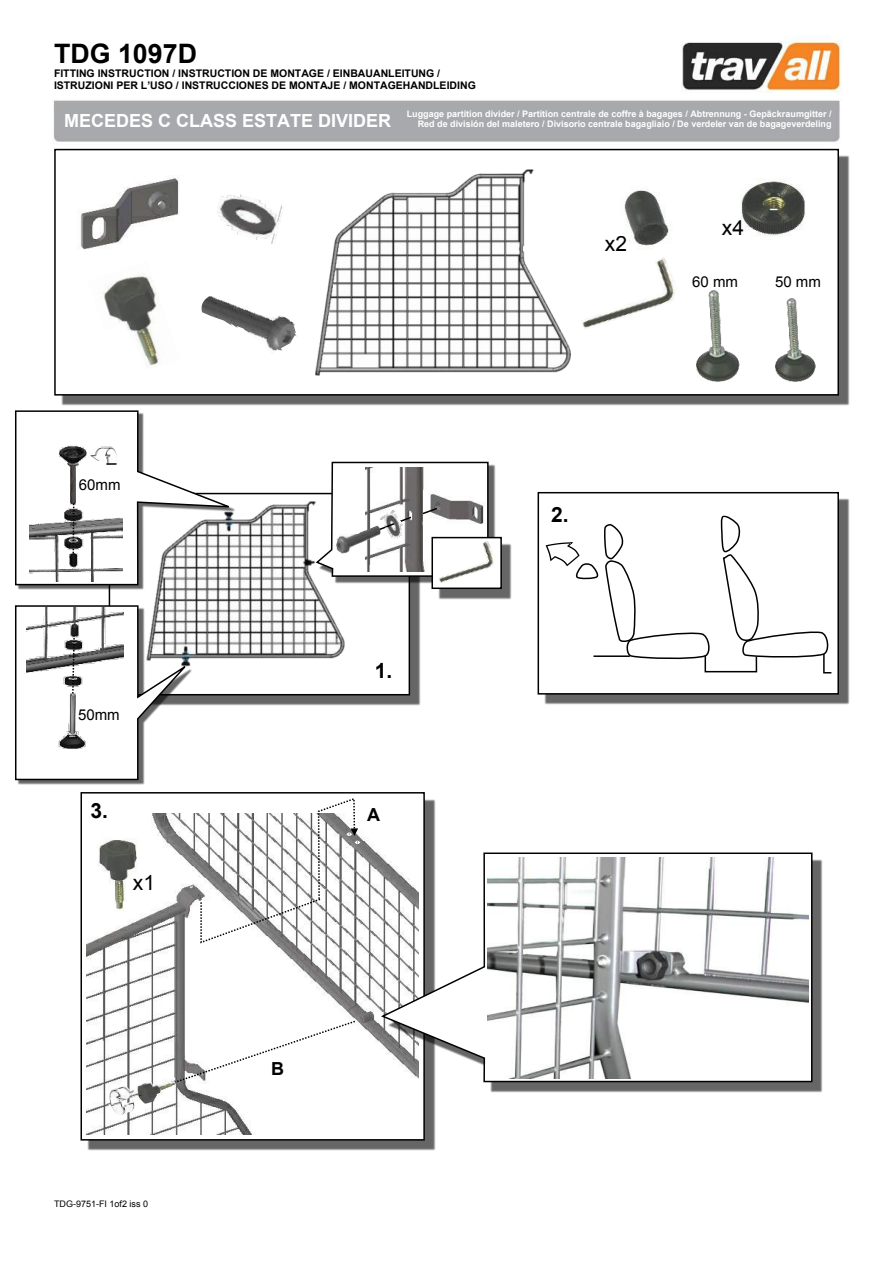
<style>
.page{position:relative;width:893px;height:1263px;background:#fff}
.page>*{position:absolute;margin:0;border:0;box-sizing:border-box;transform-origin:0 0}
.t1{font:700 26.85px "Arial";color:#000}
.t2{font:21px "Arial";color:#000}
.t3{font:700 21px "Arial";color:#000}
.t4{font:700 18.15px "Arial";color:#fff}
.t5{font:700 18px "Arial";color:#000}
.t6{font:15px "Arial";color:#000}
.t7{font:700 10.5px/12px "Arial";color:#000}
.t8{font:700 9px/10.4px "Arial";color:#fff;text-align:right}
.t9{font:9px "Arial";color:#000}
</style>
<div class="page">
<img style="left:53px;top:41px;width:789px;height:108px">
<img style="left:61px;top:155px;width:788px;height:251px">
<div style="left:54px;top:149px;width:785px;height:247px;background:#fff;border:2px solid #000"></div>
<img style="left:80px;top:177px;width:100px;height:73px">
<img style="left:103px;top:276px;width:60px;height:91px">
<img style="left:217px;top:194px;width:66px;height:49px">
<img style="left:582px;top:257px;width:93px;height:72px">
<img style="left:624px;top:190px;width:47px;height:59px">
<img style="left:740px;top:180px;width:65px;height:57px">
<img style="left:201px;top:296px;width:96px;height:55px">
<img style="left:194px;top:583px;width:226px;height:122px">
<div style="left:109px;top:493px;width:301px;height:202px;background:#fff;border:2px solid #000"></div>
<img style="left:344px;top:464px;width:151px;height:119px">
<svg style="left:314px;top:461px;width:175px;height:117px"></svg>
<img style="left:344px;top:526px;width:38px;height:30px">
<img style="left:438px;top:543px;width:74px;height:56px">
<div style="left:431px;top:537px;width:71px;height:52px;background:#fff;border:2px solid #000"></div>
<img style="left:439px;top:540px;width:55px;height:43px">
<img style="left:544px;top:498px;width:305px;height:207px">
<div style="left:538px;top:492px;width:301px;height:203px;background:#fff;border:2px solid #000"></div>
<svg style="left:546px;top:515px;width:285px;height:159px"></svg>
<div style="left:555px;top:502px;width:30px;height:29px;background:#fff"></div>
<img style="left:81px;top:799px;width:354px;height:352px">
<div style="left:81px;top:792px;width:344px;height:348px;background:#fff;border:2px solid #000"></div>
<img style="left:86px;top:813px;width:293px;height:321px">
<svg style="left:165px;top:1019px;width:192px;height:68px"></svg>
<img style="left:108px;top:1081px;width:68px;height:34px">
<img style="left:91px;top:833px;width:47px;height:78px">
<svg style="left:200px;top:798px;width:161px;height:146px"></svg>
<img style="left:422px;top:859px;width:401px;height:233px">
<svg style="left:379px;top:852px;width:434px;height:231px"></svg>
<img style="left:487px;top:857px;width:322px;height:221px">
<img style="left:17px;top:781px;width:128px;height:4px">
<svg style="left:15px;top:604px;width:179px;height:177px"></svg>
<svg style="left:15px;top:410px;width:221px;height:176px"></svg>
<img style="left:776px;top:298px;width:40px;height:83px">
<img style="left:696px;top:291px;width:44px;height:90px">
<img style="left:315px;top:169px;width:256px;height:206px">
<img style="left:146px;top:501px;width:198px;height:166px">
<h1 class="t1" style="left:54px;top:43px;width:145px">TDG 1097D</h1>
<p class="t7" style="left:54px;top:68px;width:423px">FITTING INSTRUCTION / INSTRUCTION DE MONTAGE / EINBAUANLEITUNG /<br>ISTRUZIONI PER L’USO / INSTRUCCIONES DE MONTAJE / MONTAGEHANDLEIDING</p>
<h3 class="t4" style="left:64px;top:114px;width:328px">MECEDES C CLASS ESTATE DIVIDER</h3>
<p class="t8" style="left:407px;top:110px;width:426px">Luggage partition divider / Partition centrale de coffre à bagages / Abtrennung - Gepäckraumgitter /<br>Red de división del maletero / Divisorio centrale bagagliaio / De verdeler van de bagageverdeling</p>
<h2 class="t2" style="left:605px;top:236px;width:24px">x2</h2>
<h2 class="t2" style="left:722px;top:220px;width:24px">x4</h2>
<h3 class="t6" style="left:692px;top:276px;width:47px">60 mm</h3>
<h3 class="t6" style="left:775px;top:276px;width:47px">50 mm</h3>
<h3 class="t6" style="left:79px;top:479px;width:43px">60mm</h3>
<h3 class="t6" style="left:78px;top:709px;width:43px">50mm</h3>
<h2 class="t3" style="left:91px;top:803px;width:19px">3.</h2>
<h2 class="t2" style="left:133px;top:875px;width:24px">x1</h2>
<p class="t9" style="left:54px;top:1200px;width:96px">TDG-9751-FI 1of2 iss 0</p>
<h2 class="t3" style="left:375px;top:663px;width:19px">1.</h2>
<h3 class="t5" style="left:367px;top:807px;width:14px">A</h3>
<h3 class="t5" style="left:271px;top:1061px;width:14px">B</h3>
<h2 class="t3" style="left:551px;top:507px;width:19px">2.</h2>
</div>
